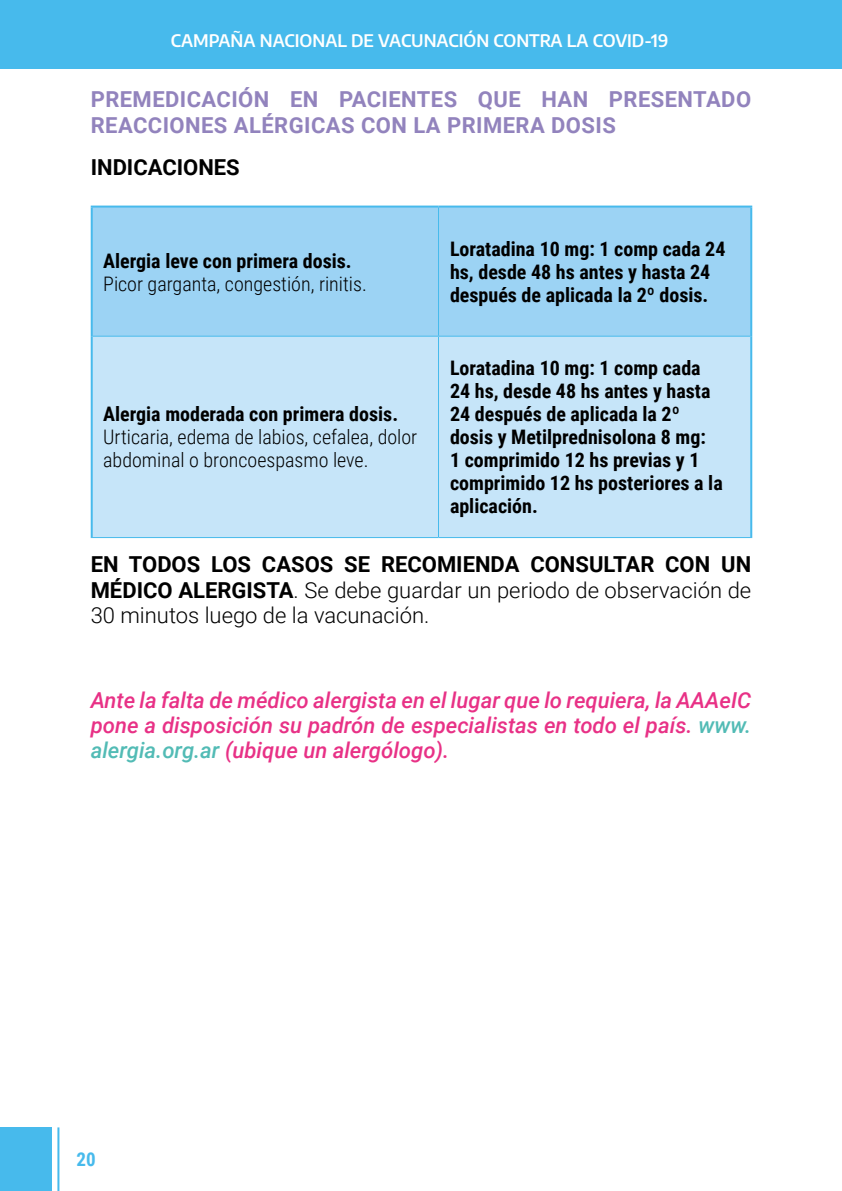
<style>
.page{position:relative;width:842px;height:1191px;background:#fff}
.page>*{position:absolute;margin:0;border:0;box-sizing:border-box;transform-origin:0 0}
.t1{font:italic 500 22px/25.4px "Roboto";color:#e83186;text-align:justify}
.t2{font:300 22px/25.2px "Roboto";color:#000;text-align:justify}
.t3{font:700 22px/25.4px "Roboto";letter-spacing:.02em;color:#9283bd}
.t4{font:700 22px "Roboto";color:#000}
.t5{font:700 20px/23px "Roboto Condensed";color:#000}
.t6{font:300 20px/23px "Roboto Condensed";color:#000}
.t7{font:700 19px "Roboto Condensed";color:#47baec}
.t8{font:600 17px "Encode Sans";color:#fff}
.s1{font-weight:700}
.s2{color:#52bbb5}
</style>
<div class="page">
<div style="left:0;top:0;width:842px;height:68px;background:#47baec"></div>
<div style="left:0;top:1127px;width:52px;height:64px;background:#47baec"></div>
<hr style="left:57px;top:1127px;width:2px;height:64px;background:#47baec">
<div style="left:93px;top:207px;width:657px;height:129px;background:#9cd3f4"></div>
<div style="left:93px;top:337px;width:657px;height:200px;background:#c6e5f9"></div>
<hr style="left:438px;top:207px;width:1px;height:129px;background:#47baec">
<hr style="left:93px;top:336px;width:345px;height:1px;background:#47baec">
<hr style="left:438px;top:336px;width:312px;height:1px;background:#47baec">
<hr style="left:438px;top:337px;width:1px;height:200px;background:#47baec">
<hr style="left:91px;top:537px;width:347px;height:1px;background:#47baec">
<hr style="left:438px;top:537px;width:314px;height:1px;background:#47baec">
<hr style="left:91px;top:205px;width:347px;height:2px;background:#47baec">
<hr style="left:91px;top:207px;width:2px;height:129px;background:#47baec">
<hr style="left:438px;top:205px;width:314px;height:2px;background:#47baec">
<hr style="left:750px;top:207px;width:2px;height:129px;background:#47baec">
<hr style="left:91px;top:336px;width:2px;height:201px;background:#47baec">
<hr style="left:750px;top:336px;width:2px;height:201px;background:#47baec">
<p class="t8" style="left:171px;top:28px;width:499px">CAMPAÑA NACIONAL DE VACUNACIÓN CONTRA LA COVID-19</p>
<p class="t3" style="left:91px;top:86px;width:662px">PREMEDICACIÓN EN PACIENTES QUE HAN PRESENTADO<br>REACCIONES ALÉRGICAS CON LA PRIMERA DOSIS</p>
<p class="t4" style="left:91px;top:152px;width:151px">INDICACIONES</p>
<p class="t5" style="left:103px;top:248px;width:250px">Alergia leve con primera dosis.</p>
<p class="t6" style="left:103px;top:271px;width:265px">Picor garganta, congestión, rinitis.</p>
<p class="t5" style="left:450px;top:237px;width:277px">Loratadina 10 mg: 1 comp cada 24 hs, desde 48 hs antes y hasta 24 después de aplicada la 2º dosis.</p>
<p class="t5" style="left:450px;top:356px;width:274px">Loratadina 10 mg: 1 comp cada<br>24 hs, desde 48 hs antes y hasta<br>24 después de aplicada la 2º dosis y Metilprednisolona 8 mg:<br>1 comprimido 12 hs previas y 1 comprimido 12 hs posteriores a la aplicación.</p>
<p class="t2" style="left:91px;top:551px;width:662px"><span class="s1">EN TODOS LOS CASOS SE RECOMIENDA CONSULTAR CON UN MÉDICO ALERGISTA</span>. Se debe guardar un periodo de observación de 30 minutos luego de la vacunación.</p>
<p class="t5" style="left:103px;top:402px;width:296px">Alergia moderada con primera dosis.</p>
<p class="t6" style="left:103px;top:425px;width:316px">Urticaria, edema de labios, cefalea, dolor abdominal o broncoespasmo leve.</p>
<p class="t1" style="left:91px;top:686px;width:662px">Ante la falta de médico alergista en el lugar que lo requiera, la AAAeIC pone a disposición su padrón de especialistas en todo el país. <span class="s2">www. alergia.org.ar</span> (ubique un alergólogo).</p>
<p class="t7" style="left:77px;top:1146px;width:21px">20</p>
</div>
